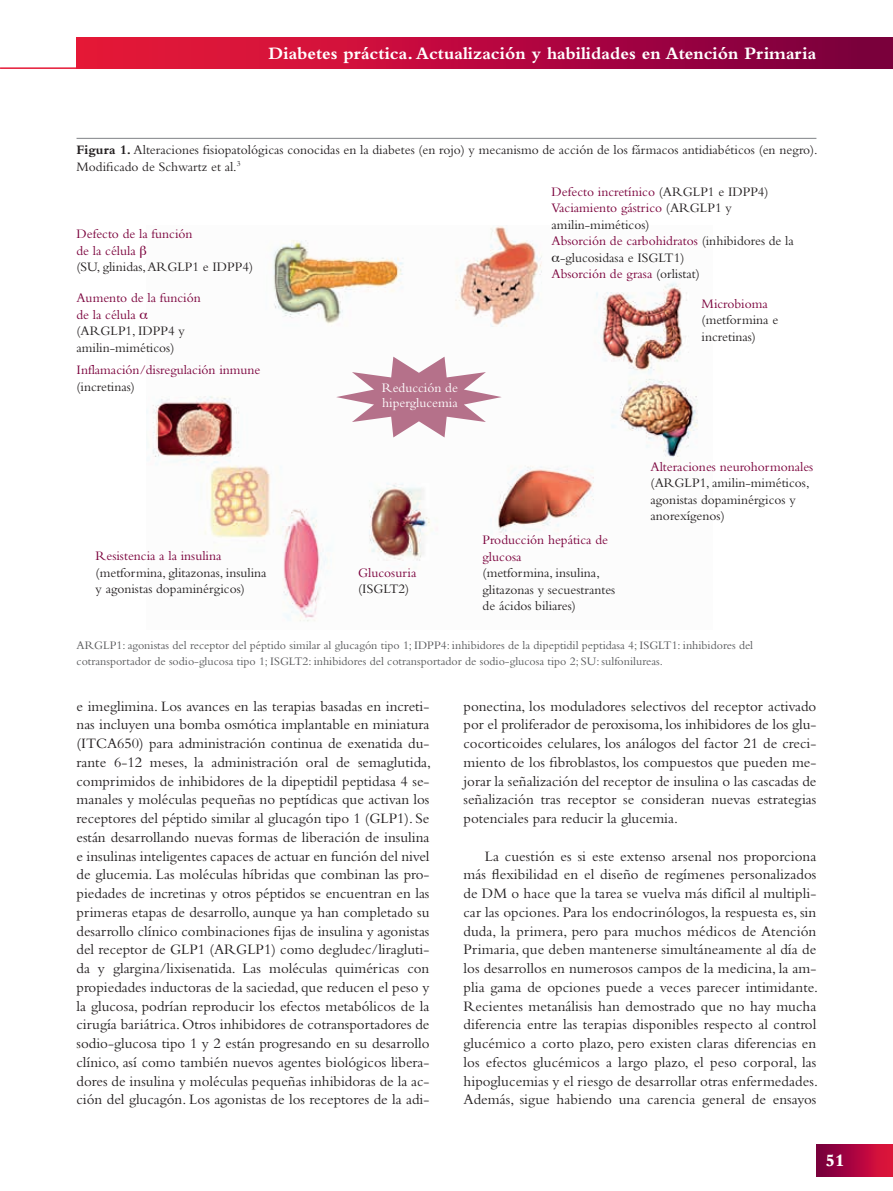
<style>
.page{position:relative;width:893px;height:1191px;background:#fff}
.page>*{position:absolute;margin:0;border:0;box-sizing:border-box;transform-origin:0 0}
.t1{font:700 18px "Bembo";color:#fff}
.t2{font:800 18px "Bembo";color:#fff}
.t3{font:15px/18.8px "Bembo";color:#231f20;text-align:justify}
.t4{font:13.5px/16.5px "Bembo";color:#231f20}
.t5{font:13.5px/16.5px "Bembo";color:#7a003b}
.t6{font:13.5px/15px "Bembo";color:#fff}
.t7{font:12px/15.8px "Bembo";color:#57585a}
.s1{font-weight:700}
.s2{color:#231f20}
</style>
<div class="page">
<hr style="left:0;top:67px;width:816px;height:2px;background:#e51836">
<div style="left:816px;top:1144px;width:77px;height:32px;background:linear-gradient(to right,#73003f,#e6143d)"></div>
<div style="left:77px;top:37px;width:816px;height:32px;background:linear-gradient(to right,#f21939,#7a0041)"></div>
<hr style="left:77px;top:138px;width:739px;height:1px;background:#939598">
<img style="left:146px;top:226px;width:552px;height:396px">
<svg style="left:336px;top:357px;width:166px;height:80px"></svg>
<svg style="left:552px;top:255px;width:8px;height:7px"></svg>
<svg style="left:146px;top:312px;width:2px;height:7px"></svg>
<p class="t1" style="left:269px;top:43px;width:549px">Diabetes práctica. Actualización y habilidades en Atención Primaria</p>
<p class="t4" style="left:77px;top:140px;width:743px;line-height:17.2px"><span class="s1">Figura 1.</span> Alteraciones fisiopatológicas conocidas en la diabetes (en rojo) y mecanismo de acción de los fármacos antidiabéticos (en negro).<br>Modificado de Schwartz et al.<sup>3</sup></p>
<p class="t5" style="left:77px;top:226px;width:118px">Defecto de la función de la célula</p>
<p class="t4" style="left:77px;top:259px;width:178px">(SU, glinidas, ARGLP1 e IDPP4)</p>
<p class="t5" style="left:77px;top:289px;width:126px">Aumento de la función de la célula</p>
<p class="t4" style="left:77px;top:322px;width:110px">(ARGLP1, IDPP4 y amilin-miméticos)</p>
<p class="t5" style="left:77px;top:361px;width:185px">Inflamación/disregulación inmune</p>
<p class="t4" style="left:77px;top:378px;width:60px">(incretinas)</p>
<p class="t6" style="left:382px;top:380px;width:78px">Reducción de hiperglucemia</p>
<p class="t5" style="left:552px;top:183px;width:219px">Defecto incretínico <span class="s2">(ARGLP1 e IDPP4)</span></p>
<p class="t5" style="left:552px;top:199px;width:182px">Vaciamiento gástrico <span class="s2">(ARGLP1 y</span></p>
<p class="t4" style="left:552px;top:216px;width:99px">amilin-miméticos)</p>
<p class="t5" style="left:552px;top:232px;width:244px">Absorción de carbohidratos <span class="s2">(inhibidores de la</span></p>
<p class="t4" style="left:560px;top:249px;width:126px">-glucosidasa e ISGLT1)</p>
<p class="t5" style="left:552px;top:265px;width:150px">Absorción de grasa <span class="s2">(orlistat)</span></p>
<p class="t5" style="left:702px;top:295px;width:68px">Microbioma</p>
<p class="t4" style="left:702px;top:312px;width:78px">(metformina e incretinas)</p>
<p class="t5" style="left:96px;top:547px;width:127px">Resistencia a la insulina</p>
<p class="t4" style="left:96px;top:564px;width:172px">(metformina, glitazonas, insulina y agonistas dopaminérgicos)</p>
<p class="t5" style="left:358px;top:564px;width:60px">Glucosuria</p>
<p class="t4" style="left:358px;top:580px;width:53px">(ISGLT2)</p>
<p class="t5" style="left:483px;top:532px;width:127px">Producción hepática de glucosa</p>
<p class="t4" style="left:483px;top:565px;width:134px">(metformina, insulina, glitazonas y secuestrantes de ácidos biliares)</p>
<p class="t5" style="left:651px;top:458px;width:164px">Alteraciones neurohormonales</p>
<p class="t4" style="left:651px;top:474px;width:160px">(ARGLP1, amilin-miméticos, agonistas dopaminérgicos y anorexígenos)</p>
<p class="t7" style="left:77px;top:637px;width:678px">ARGLP1: agonistas del receptor del péptido similar al glucagón tipo 1; IDPP4: inhibidores de la dipeptidil peptidasa 4; ISGLT1: inhibidores del cotransportador de sodio-glucosa tipo 1; ISGLT2: inhibidores del cotransportador de sodio-glucosa tipo 2; SU: sulfonilureas.</p>
<p class="t3" style="left:77px;top:696px;width:356px">e imeglimina. Los avances en las terapias basadas en increti&shy;nas incluyen una bomba osmótica implantable en miniatura (ITCA650) para administración continua de exenatida du&shy;rante 6-12 meses, la administración oral de semaglutida, comprimidos de inhibidores de la dipeptidil peptidasa 4 se&shy;manales y moléculas pequeñas no peptídicas que activan los receptores del péptido similar al glucagón tipo 1 (GLP1). Se están desarrollando nuevas formas de liberación de insulina e insulinas inteligentes capaces de actuar en función del nivel de glucemia. Las moléculas híbridas que combinan las pro&shy;piedades de incretinas y otros péptidos se encuentran en las primeras etapas de desarrollo, aunque ya han completado su desarrollo clínico combinaciones fijas de insulina y agonistas del receptor de GLP1 (ARGLP1) como degludec/liragluti&shy;da y glargina/lixisenatida. Las moléculas quiméricas con propiedades inductoras de la saciedad, que reducen el peso y la glucosa, podrían reproducir los efectos metabólicos de la cirugía bariátrica. Otros inhibidores de cotransportadores de sodio-glucosa tipo 1 y 2 están progresando en su desarrollo clínico, así como también nuevos agentes biológicos libera&shy;dores de insulina y moléculas pequeñas inhibidoras de la ac&shy;ción del glucagón. Los agonistas de los receptores de la adi-</p>
<p class="t3" style="left:463px;top:696px;width:354px">ponectina, los moduladores selectivos del receptor activado por el proliferador de peroxisoma, los inhibidores de los glu&shy;cocorticoides celulares, los análogos del factor 21 de creci&shy;miento de los fibroblastos, los compuestos que pueden me&shy;jorar la señalización del receptor de insulina o las cascadas de señalización tras receptor se consideran nuevas estrategias potenciales para reducir la glucemia.</p>
<p class="t3" style="left:463px;top:846px;width:356px;text-indent:21px">La cuestión es si este extenso arsenal nos proporciona más flexibilidad en el diseño de regímenes personalizados de DM o hace que la tarea se vuelva más difícil al multipli&shy;car las opciones. Para los endocrinólogos, la respuesta es, sin duda, la primera, pero para muchos médicos de Atención Primaria, que deben mantenerse simultáneamente al día de los desarrollos en numerosos campos de la medicina, la am&shy;plia gama de opciones puede a veces parecer intimidante.<br>Recientes metanálisis han demostrado que no hay mucha diferencia entre las terapias disponibles respecto al control glucémico a corto plazo, pero existen claras diferencias en los efectos glucémicos a largo plazo, el peso corporal, las hipoglucemias y el riesgo de desarrollar otras enfermedades.<br>Además, sigue habiendo una carencia general de ensayos</p>
<p class="t2" style="left:825px;top:1149px;width:21px">51</p>
</div>
